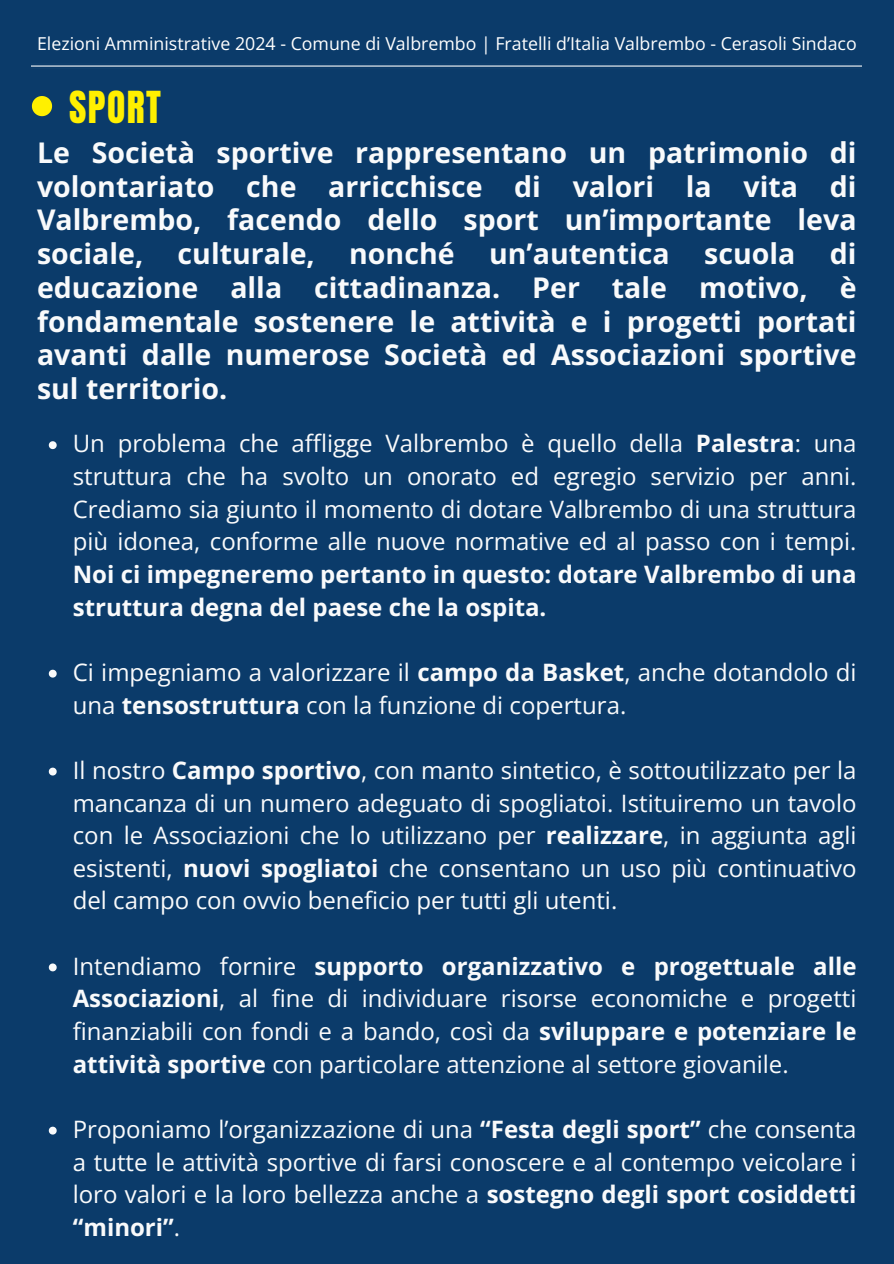
<style>
.page{position:relative;width:894px;height:1264px;background:#fff}
.page>*{position:absolute;margin:0;border:0;box-sizing:border-box;transform-origin:0 0}
.t1{font:37.5px "Anton";letter-spacing:.04em;color:#fff000}
.t2{font:700 28.5px/33.8px "Open Sans";color:#f9fafb;text-align:justify}
.t3{font:24px/32.7px "Open Sans";color:#f9fafb;text-align:justify}
.t4{font:17.7px "Open Sans";color:#fff}
.s1{font-weight:700}
</style>
<div class="page">
<div style="left:0;top:0;width:893px;height:1263px;background:#0b3b6a"></div>
<img style="left:32px;top:65px;width:829px;height:2px">
<svg style="left:32px;top:96px;width:20px;height:20px"></svg>
<svg style="left:49px;top:441px;width:8px;height:8px"></svg>
<svg style="left:49px;top:669px;width:8px;height:8px"></svg>
<svg style="left:49px;top:767px;width:8px;height:8px"></svg>
<svg style="left:49px;top:963px;width:8px;height:8px"></svg>
<svg style="left:49px;top:1126px;width:8px;height:8px"></svg>
<p class="t4" style="left:37px;top:31px;width:821px">Elezioni Amministrative 2024 - Comune di Valbrembo | Fratelli d’Italia Valbrembo - Cerasoli Sindaco</p>
<p class="t1" style="left:69px;top:80px;width:93px">SPORT</p>
<p class="t2" style="left:37px;top:135px;width:820px">Le Società sportive rappresentano un patrimonio di volontariato che arricchisce di valori la vita di Valbrembo, facendo dello sport un’importante leva sociale, culturale, nonché un’autentica scuola di educazione alla cittadinanza. Per tale motivo, è fondamentale sostenere le attività e i progetti portati avanti dalle numerose Società ed Associazioni sportive sul territorio.</p>
<p class="t3" style="left:73px;top:427px;width:785px">Un problema che affligge Valbrembo è quello della <span class="s1">Palestra</span>: una struttura che ha svolto un onorato ed egregio servizio per anni.<br>Crediamo sia giunto il momento di dotare Valbrembo di una struttura più idonea, conforme alle nuove normative ed al passo con i tempi.<br><span class="s1">Noi ci impegneremo pertanto in questo: dotare Valbrembo di una struttura degna del paese che la ospita.</span></p>
<h1 class="t3" style="left:73px;top:655px;width:785px">Ci impegniamo a valorizzare il <span class="s1">campo da Basket</span>, anche dotandolo di una <span class="s1">tensostruttura</span> con la funzione di copertura.</h1>
<h2 class="t3" style="left:73px;top:753px;width:785px">Il nostro <span class="s1">Campo sportivo</span>, con manto sintetico, è sottoutilizzato per la mancanza di un numero adeguato di spogliatoi. Istituiremo un tavolo con le Associazioni che lo utilizzano per <span class="s1">realizzare</span>, in aggiunta agli esistenti, <span class="s1">nuovi spogliatoi</span> che consentano un uso più continuativo del campo con ovvio beneficio per tutti gli utenti.</h2>
<p class="t3" style="left:73px;top:949px;width:785px">Intendiamo fornire <span class="s1">supporto organizzativo e progettuale alle Associazioni</span>, al fine di individuare risorse economiche e progetti finanziabili con fondi e a bando, così da <span class="s1">sviluppare e potenziare le attività sportive</span> con particolare attenzione al settore giovanile.</p>
<p class="t3" style="left:73px;top:1112px;width:785px">Proponiamo l’organizzazione di una <span class="s1">“Festa degli sport”</span> che consenta a tutte le attività sportive di farsi conoscere e al contempo veicolare i loro valori e la loro bellezza anche a <span class="s1">sostegno degli sport cosiddetti “minori”</span>.</p>
</div>
